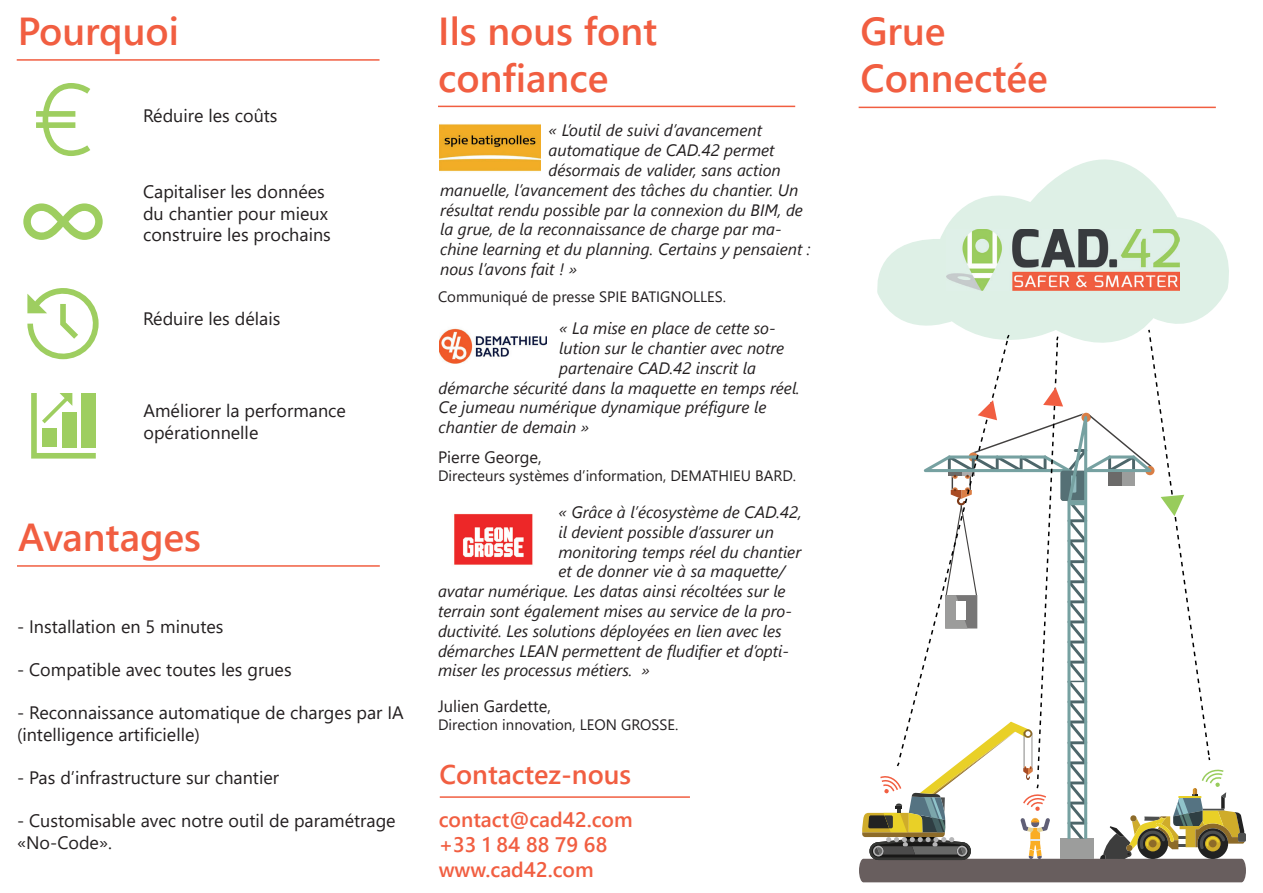
<style>
.page{position:relative;width:1263px;height:893px;background:#fff}
.page>*{position:absolute;margin:0;border:0;box-sizing:border-box;transform-origin:0 0}
.t1{font:600 39px/46.8px "Segoe UI";color:#f15e41}
.t2{font:600 27px "Segoe UI";color:#f15e41}
.t3{font:600 21px/25.2px "Segoe UI";color:#f15e41}
.t4{font:18px/21.6px "Segoe UI";color:#231f20}
.t5{font:italic 16.5px "Segoe UI";color:#231f20}
.t6{font:16.5px "Segoe UI";color:#231f20}
.t7{font:15px "Segoe UI";color:#231f20}
</style>
<div class="page">
<hr style="left:859px;top:107px;width:357px;height:1px;background:#f15e41">
<svg style="left:23px;top:203px;width:80px;height:37px"></svg>
<svg style="left:27px;top:288px;width:72px;height:71px"></svg>
<svg style="left:31px;top:393px;width:65px;height:66px"></svg>
<svg style="left:36px;top:83px;width:54px;height:73px"></svg>
<hr style="left:17px;top:59px;width:362px;height:2px;background:#f15e41">
<hr style="left:17px;top:565px;width:363px;height:2px;background:#f15e41">
<svg style="left:869px;top:106px;width:360px;height:222px"></svg>
<img style="left:946px;top:229px;width:234px;height:61px">
<svg style="left:859px;top:328px;width:387px;height:554px"></svg>
<hr style="left:438px;top:106px;width:357px;height:1px;background:#f15e41">
<img style="left:440px;top:124px;width:100px;height:48px">
<img style="left:440px;top:328px;width:107px;height:36px">
<img style="left:454px;top:514px;width:79px;height:51px">
<hr style="left:440px;top:796px;width:250px;height:2px;background:#f15e41">
<h1 class="t1" style="left:18px;top:5px;width:163px">Pourquoi</h1>
<p class="t4" style="left:143px;top:103px;width:136px">Réduire les coûts</p>
<p class="t4" style="left:143px;top:179px;width:189px">Capitaliser les données du chantier pour mieux construire les prochains</p>
<p class="t4" style="left:143px;top:306px;width:139px">Réduire les délais</p>
<p class="t4" style="left:144px;top:398px;width:204px">Améliorer la performance opérationnelle</p>
<h1 class="t1" style="left:18px;top:511px;width:185px">Avantages</h1>
<p class="t4" style="left:17px;top:614px;width:208px">- Installation en 5 minutes</p>
<p class="t4" style="left:17px;top:657px;width:276px">- Compatible avec toutes les grues</p>
<p class="t4" style="left:17px;top:700px;width:388px">- Reconnaissance automatique de charges par IA (intelligence artificielle)</p>
<p class="t4" style="left:17px;top:765px;width:264px">- Pas d’infrastructure sur chantier</p>
<p class="t4" style="left:17px;top:808px;width:380px">- Customisable avec notre outil de paramétrage «No-Code».</p>
<h1 class="t1" style="left:438px;top:5px;width:220px">Ils nous font confiance</h1>
<p class="t5" style="left:549px;top:115px;width:215px">« L’outil de suivi d’avancement</p>
<p class="t5" style="left:549px;top:135px;width:227px">automatique de CAD.42 permet</p>
<p class="t5" style="left:549px;top:155px;width:234px">désormais de valider, sans action</p>
<p class="t5" style="left:440px;top:174px;width:360px">manuelle, l’avancement des tâches du chantier. Un</p>
<p class="t5" style="left:440px;top:194px;width:364px">résultat rendu possible par la connexion du BIM, de</p>
<p class="t5" style="left:440px;top:214px;width:343px">la grue, de la reconnaissance de charge par ma-</p>
<p class="t5" style="left:440px;top:234px;width:372px">chine learning et du planning. Certains y pensaient :</p>
<p class="t5" style="left:440px;top:254px;width:139px">nous l’avons fait ! »</p>
<p class="t7" style="left:438px;top:282px;width:290px">Communiqué de presse SPIE BATIGNOLLES.</p>
<p class="t5" style="left:559px;top:313px;width:218px">« La mise en place de cette so-</p>
<p class="t5" style="left:559px;top:332px;width:227px">lution sur le chantier avec notre</p>
<p class="t5" style="left:559px;top:352px;width:198px">partenaire CAD.42 inscrit la</p>
<p class="t5" style="left:439px;top:372px;width:363px">démarche sécurité dans la maquette en temps réel.</p>
<p class="t5" style="left:439px;top:392px;width:329px">Ce jumeau numérique dynamique préfigure le</p>
<p class="t5" style="left:439px;top:412px;width:152px">chantier de demain »</p>
<p class="t6" style="left:438px;top:442px;width:105px">Pierre George,</p>
<p class="t7" style="left:438px;top:462px;width:360px">Directeurs systèmes d’information, DEMATHIEU BARD.</p>
<p class="t5" style="left:558px;top:497px;width:245px">« Grâce à l’écosystème de CAD.42,</p>
<p class="t5" style="left:558px;top:516px;width:217px">il devient possible d’assurer un</p>
<p class="t5" style="left:558px;top:536px;width:244px">monitoring temps réel du chantier</p>
<p class="t5" style="left:558px;top:556px;width:228px">et de donner vie à sa maquette/</p>
<p class="t5" style="left:438px;top:576px;width:349px">avatar numérique. Les datas ainsi récoltées sur le</p>
<p class="t5" style="left:438px;top:596px;width:355px">terrain sont également mises au service de la pro-</p>
<p class="t5" style="left:438px;top:615px;width:345px">ductivité. Les solutions déployées en lien avec les</p>
<p class="t5" style="left:438px;top:635px;width:352px">démarches LEAN permettent de fludifier et d’opti-</p>
<p class="t5" style="left:438px;top:655px;width:214px">miser les processus métiers. »</p>
<p class="t6" style="left:438px;top:690px;width:114px">Julien Gardette,</p>
<p class="t7" style="left:438px;top:710px;width:242px">Direction innovation, LEON GROSSE.</p>
<h2 class="t2" style="left:439px;top:749px;width:193px">Contactez-nous</h2>
<p class="t3" style="left:439px;top:805px;width:196px">contact@cad42.com +33 1 84 88 79 68 www.cad42.com</p>
<h1 class="t1" style="left:860px;top:5px;width:189px">Grue<br>Connectée</h1>
</div>
